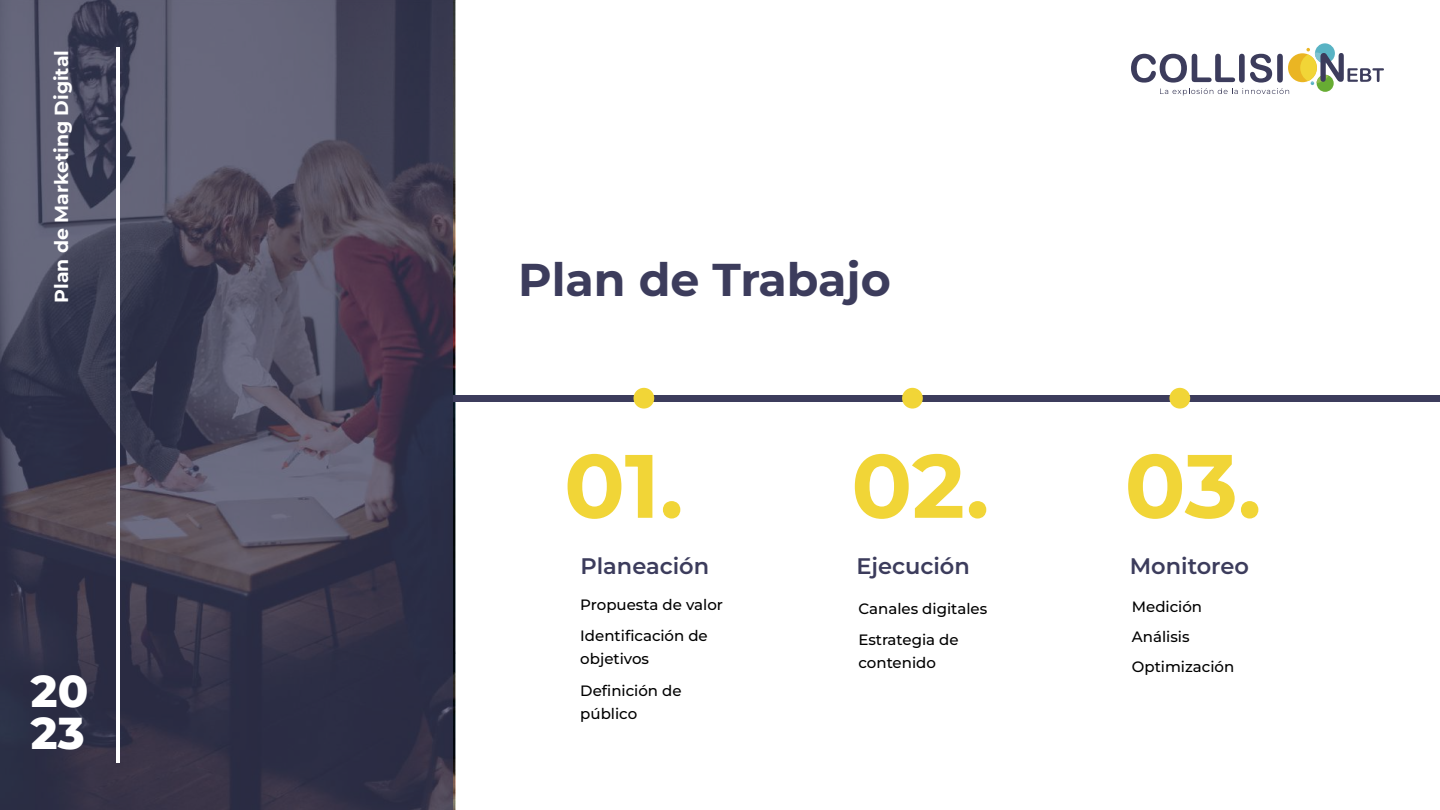
<style>
.page{position:relative;width:1440px;height:810px;background:#fff}
.page>*{position:absolute;margin:0;border:0;box-sizing:border-box;transform-origin:0 0}
.t1{font:700 89.78px "Montserrat";color:#f1d537}
.t2{font:700 45.97px "Montserrat";color:#3c3c5c}
.t3{font:800 44.7px/42px "Montserrat";color:#fff}
.t4{font:600 22.5px "Montserrat";color:#3c3c5c}
.t5{font:700 18.9px "Montserrat";color:#fff}
.t6{font:500 15px/22.5px "Montserrat";color:#000}
</style>
<div class="page">
<div style="left:1288px;top:53px;width:29px;height:29px;background:#eab523;border-radius:50%"></div>
<svg style="left:1315px;top:43px;width:20px;height:20px"></svg>
<div style="left:1317px;top:75px;width:17px;height:17px;background:#67ac33;border-radius:50%"></div>
<div style="left:1300px;top:54px;width:17px;height:27px;background:#f1d537;border-radius:50%"></div>
<svg style="left:1306px;top:48px;width:78px;height:37px"></svg>
<svg style="left:1131px;top:54px;width:158px;height:42px"></svg>
<svg style="left:0;top:0;width:453px;height:810px;background:#454357"></svg>
<hr style="left:116px;top:47px;width:3px;height:716px;background:#fff">
<div style="left:454px;top:395px;width:986px;height:7px;background:#3c3c5c"></div>
<div style="left:634px;top:388px;width:20px;height:21px;background:#f1d537;border-radius:50%"></div>
<div style="left:902px;top:388px;width:21px;height:21px;background:#f1d537;border-radius:50%"></div>
<div style="left:1169px;top:388px;width:21px;height:21px;background:#f1d537;border-radius:50%"></div>
<p class="t5" style="left:49px;top:303px;width:254px;rotate:-90deg">Plan de Marketing Digital</p>
<h3 class="t3" style="left:31px;top:669px;width:59px">20<br>23</h3>
<h2 class="t2" style="left:518px;top:249px;width:374px">Plan de Trabajo</h2>
<h1 class="t1" style="left:564px;top:426px;width:427px">01. 02.</h1>
<h1 class="t1" style="left:1125px;top:426px;width:138px">03.</h1>
<h3 class="t4" style="left:580px;top:551px;width:130px">Planeación</h3>
<p class="t6" style="left:580px;top:593px;width:144px">Propuesta de valor</p>
<h3 class="t4" style="left:856px;top:551px;width:115px">Ejecución</h3>
<h3 class="t4" style="left:1130px;top:551px;width:121px">Monitoreo</h3>
<p class="t6" style="left:1132px;top:595px;width:72px">Medición</p>
<p class="t6" style="left:859px;top:593px;width:130px;line-height:30.8px">Canales digitales<br>Estrategia de</p>
<p class="t6" style="left:859px;top:651px;width:79px">contenido</p>
<p class="t6" style="left:580px;top:624px;width:129px">Identificación de objetivos</p>
<p class="t6" style="left:1132px;top:625px;width:59px">Análisis</p>
<p class="t6" style="left:1132px;top:655px;width:104px">Optimización</p>
<p class="t6" style="left:580px;top:679px;width:103px">Definición de público</p>
</div>
